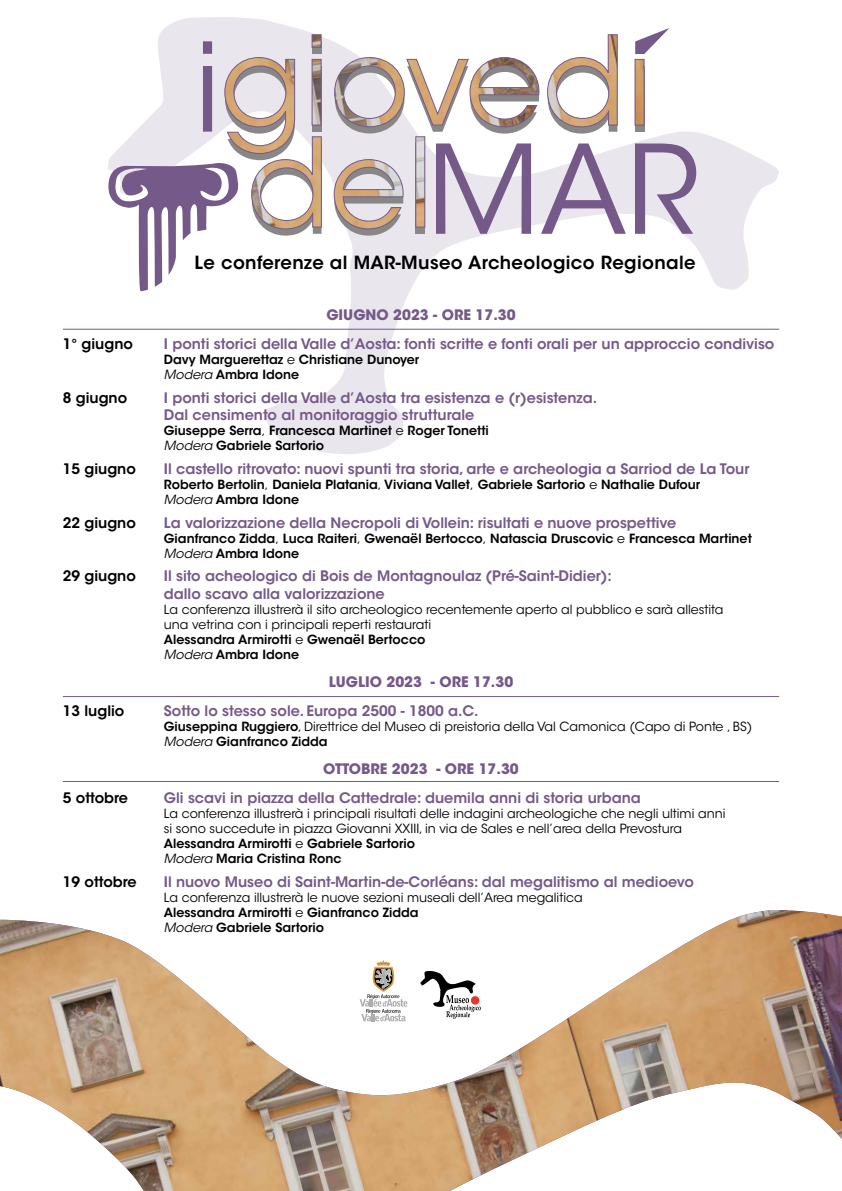
<style>
.page{position:relative;width:842px;height:1191px;background:#fff}
.page>*{position:absolute;margin:0;border:0;box-sizing:border-box;transform-origin:0 0}
.t1{font:600 18px "ITC Avant Garde Std";letter-spacing:.02em;color:#000}
.t2{font:600 14.4px/17.3px "ITC Avant Garde Std";color:#755989}
.t3{font:600 14.4px "ITC Avant Garde Std";color:#000}
.t4{font:700 14.4px "ITC Avant Garde Std";color:#755989}
.t5{font:12.6px/15.1px "ITC Avant Garde Std";color:#000}
.t6{font:600 12.6px/15.1px "ITC Avant Garde Std";color:#000}
.s1{font-weight:400}
.s2{font-weight:400;font-style:italic}
.s3{font-weight:600}
.s4{font-style:italic}
</style>
<div class="page">
<svg style="left:106px;top:17px;width:674px;height:437px"></svg>
<svg style="left:635px;top:143px;width:61px;height:91px;background:#beb1c7"></svg>
<svg style="left:635px;top:28px;width:34px;height:26px"></svg>
<img style="left:0;top:910px;width:842px;height:281px">
<svg style="left:420px;top:971px;width:61px;height:48px"></svg>
<div style="left:471px;top:996px;width:8px;height:8px;background:#e5352c;border-radius:50%"></div>
<svg style="left:360px;top:960px;width:47px;height:61px"></svg>
<svg style="left:107px;top:41px;width:519px;height:250px"></svg>
<svg style="left:224px;top:34px;width:421px;height:120px"></svg>
<hr style="left:63px;top:329px;width:716px;height:1px;background:#755989">
<hr style="left:63px;top:696px;width:716px;height:1px;background:#755989">
<hr style="left:63px;top:781px;width:716px;height:1px;background:#755989">
<h1 class="t1" style="left:195px;top:251px;width:502px">Le conferenze al MAR-Museo Archeologico Regionale</h1>
<p class="t4" style="left:326px;top:306px;width:191px">GIUGNO 2023 - ORE 17.30</p>
<p class="t3" style="left:63px;top:334px;width:72px">1° giugno</p>
<p class="t2" style="left:164px;top:335px;width:612px">I ponti storici della Valle d’Aosta: fonti scritte e fonti orali per un approccio condiviso</p>
<p class="t6" style="left:164px;top:352px;width:257px">Davy Marguerettaz <span class="s1">e</span> Christiane Dunoyer<br><span class="s2">Modera</span> Ambra Idone</p>
<p class="t3" style="left:63px;top:388px;width:66px">8 giugno</p>
<p class="t2" style="left:164px;top:389px;width:435px">I ponti storici della Valle d’Aosta tra esistenza e (r)esistenza.<br>Dal censimento al monitoraggio strutturale</p>
<p class="t6" style="left:164px;top:423px;width:326px">Giuseppe Serra<span class="s1">,</span> Francesca Martinet <span class="s1">e</span> Roger Tonetti<br><span class="s2">Modera</span> Gabriele Sartorio</p>
<p class="t3" style="left:63px;top:459px;width:75px">15 giugno</p>
<p class="t2" style="left:164px;top:460px;width:587px">Il castello ritrovato: nuovi spunti tra storia, arte e archeologia a Sarriod de La Tour</p>
<p class="t6" style="left:164px;top:477px;width:538px">Roberto Bertolin<span class="s1">,</span> Daniela Platania<span class="s1">,</span> Viviana Vallet<span class="s1">,</span> Gabriele Sartorio <span class="s1">e</span> Nathalie Dufour<br><span class="s2">Modera</span> Ambra Idone</p>
<p class="t3" style="left:63px;top:513px;width:75px">22 giugno</p>
<p class="t2" style="left:164px;top:513px;width:514px">La valorizzazione della Necropoli di Vollein: risultati e nuove prospettive</p>
<p class="t6" style="left:164px;top:530px;width:589px">Gianfranco Zidda<span class="s1">,</span> Luca Raiteri<span class="s1">,</span> Gwenaël Bertocco<span class="s1">,</span> Natascia Druscovic <span class="s1">e</span> Francesca Martinet<br><span class="s2">Modera</span> Ambra Idone</p>
<p class="t3" style="left:63px;top:567px;width:75px">29 giugno</p>
<p class="t2" style="left:164px;top:567px;width:449px">Il sito acheologico di Bois de Montagnoulaz (Pré-Saint-Didier): dallo scavo alla valorizzazione</p>
<p class="t5" style="left:164px;top:602px;width:561px">La conferenza illustrerà il sito archeologico recentemente aperto al pubblico e sarà allestita una vetrina con i principali reperti restaurati<br><span class="s3">Alessandra Armirotti</span> e <span class="s3">Gwenaël Bertocco<br></span><span class="s4">Modera</span> <span class="s3">Ambra Idone</span></p>
<p class="t4" style="left:329px;top:673px;width:186px">LUGLIO 2023 - ORE 17.30</p>
<p class="t3" style="left:63px;top:701px;width:63px">13 luglio</p>
<p class="t2" style="left:164px;top:702px;width:316px">Sotto lo stesso sole. Europa 2500 - 1800 a.C.</p>
<p class="t5" style="left:164px;top:719px;width:590px"><span class="s3">Giuseppina Ruggiero</span>, Direttrice del Museo di preistoria della Val Camonica (Capo di Ponte , BS)<br><span class="s4">Modera</span> <span class="s3">Gianfranco Zidda</span></p>
<p class="t4" style="left:323px;top:759px;width:197px">OTTOBRE 2023 - ORE 17.30</p>
<p class="t3" style="left:63px;top:788px;width:67px">5 ottobre</p>
<p class="t2" style="left:164px;top:788px;width:478px">Gli scavi in piazza della Cattedrale: duemila anni di storia urbana</p>
<p class="t5" style="left:164px;top:805px;width:563px">La conferenza illustrerà i principali risultati delle indagini archeologiche che negli ultimi anni si sono succedute in piazza Giovanni XXIII, in via de Sales e nell’area della Prevostura <span class="s3">Alessandra Armirotti</span> e <span class="s3">Gabriele Sartorio<br></span><span class="s4">Modera</span> <span class="s3">Maria Cristina Ronc</span></p>
<p class="t3" style="left:63px;top:872px;width:75px">19 ottobre</p>
<p class="t2" style="left:164px;top:872px;width:532px">Il nuovo Museo di Saint-Martin-de-Corléans: dal megalitismo al medioevo</p>
<p class="t5" style="left:164px;top:890px;width:420px">La conferenza illustrerà le nuove sezioni museali dell’Area megalitica<br><span class="s3">Alessandra Armirotti</span> e <span class="s3">Gianfranco Zidda<br></span><span class="s4">Modera</span> <span class="s3">Gabriele Sartorio</span></p>
</div>
